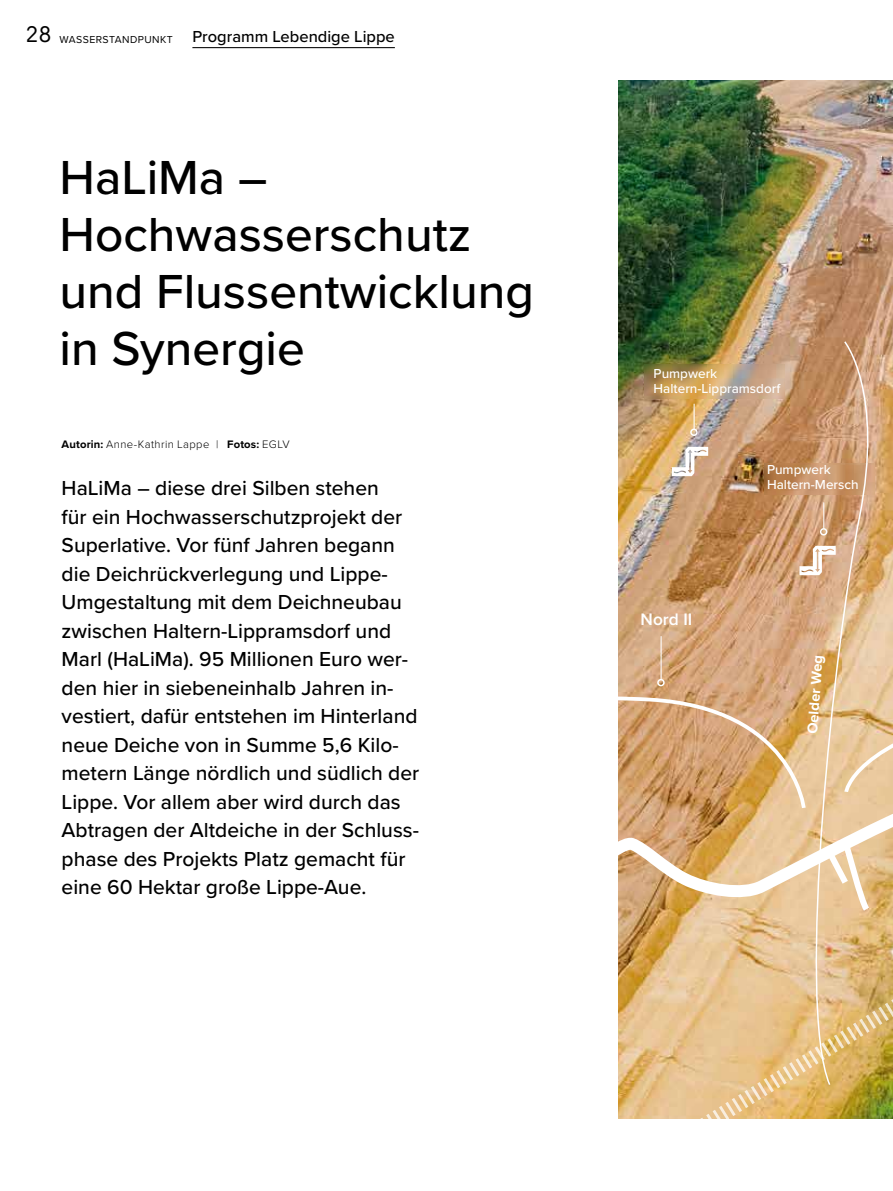
<style>
.page{position:relative;width:893px;height:1191px;background:#fff}
.page>*{position:absolute;margin:0;border:0;box-sizing:border-box;transform-origin:0 0}
.t1{font:500 49.5px/57px "Proxima Nova";color:#000}
.t2{font:500 21px/28.5px "Proxima Nova";color:#000}
.t3{font:600 17.25px "Proxima Nova";color:#fff}
.t4{font:500 16.5px "Proxima Nova";color:#000}
.t5{font:700 14.7px "Proxima Nova";color:#fff}
.t6{font:500 13.5px/15px "Proxima Nova";color:#fff}
.t7{font:300 11.25px "Proxima Nova";letter-spacing:.035em;color:#000}
.s1{font-family:"Archia";font-weight:400;font-size:22.5px}
.s2{font-weight:400;font-size:10.5px}
.s3{font-weight:700}
</style>
<div class="page">
<img style="left:619px;top:81px;width:274px;height:1037px">
<hr style="left:192px;top:47px;width:203px;height:1px;background:#000">
<img style="left:618px;top:311px;width:275px;height:605px">
<svg style="left:640px;top:793px;width:253px;height:326px"></svg>
<svg style="left:694px;top:404px;width:1px;height:24px"></svg>
<div style="left:690px;top:428px;width:8px;height:8px;border:2px solid #fff;border-radius:50%"></div>
<hr style="left:661px;top:636px;width:1px;height:43px;background:#fff">
<div style="left:657px;top:679px;width:8px;height:7px;border:2px solid #fff;border-radius:50%"></div>
<svg style="left:672px;top:447px;width:36px;height:29px"></svg>
<svg style="left:796px;top:340px;width:88px;height:746px"></svg>
<p class="t4" style="left:26px;top:25px;width:371px"><span class="s1">28</span> <span class="s2">WASSERSTANDPUNKT</span> Programm Lebendige Lippe</p>
<h1 class="t1" style="left:60px;top:147px;width:476px">HaLiMa –<br>Hochwasserschutz und Flussentwicklung in Synergie</h1>
<p class="t7" style="left:62px;top:436px;width:230px"><span class="s3">Autorin:</span> Anne-Kathrin Lappe | <span class="s3">Fotos:</span> EGLV</p>
<p class="t2" style="left:62px;top:473px;width:359px">HaLiMa – diese drei Silben stehen<br>für ein Hochwasserschutzprojekt der Superlative. Vor fünf Jahren begann die Deichrückverlegung und Lippe-Umgestaltung mit dem Deichneubau zwischen Haltern-Lippramsdorf und Marl (HaLiMa). 95 Millionen Euro wer&shy;den hier in siebeneinhalb Jahren in&shy;vestiert, dafür entstehen im Hinterland neue Deiche von in Summe 5,6 Kilo&shy;metern Länge nördlich und südlich der Lippe. Vor allem aber wird durch das Abtragen der Altdeiche in der Schluss&shy;phase des Projekts Platz gemacht für eine 60 Hektar große Lippe-Aue.</p>
<p class="t6" style="left:654px;top:365px;width:128px">Pumpwerk<br>Haltern-Lippramsdorf</p>
<p class="t3" style="left:641px;top:606px;width:53px">Nord II</p>
<p class="t6" style="left:767px;top:461px;width:93px">Pumpwerk<br>Haltern-Mersch</p>
<p class="t5" style="left:801px;top:733px;width:80px;rotate:-86deg">Oelder Weg</p>
</div>
